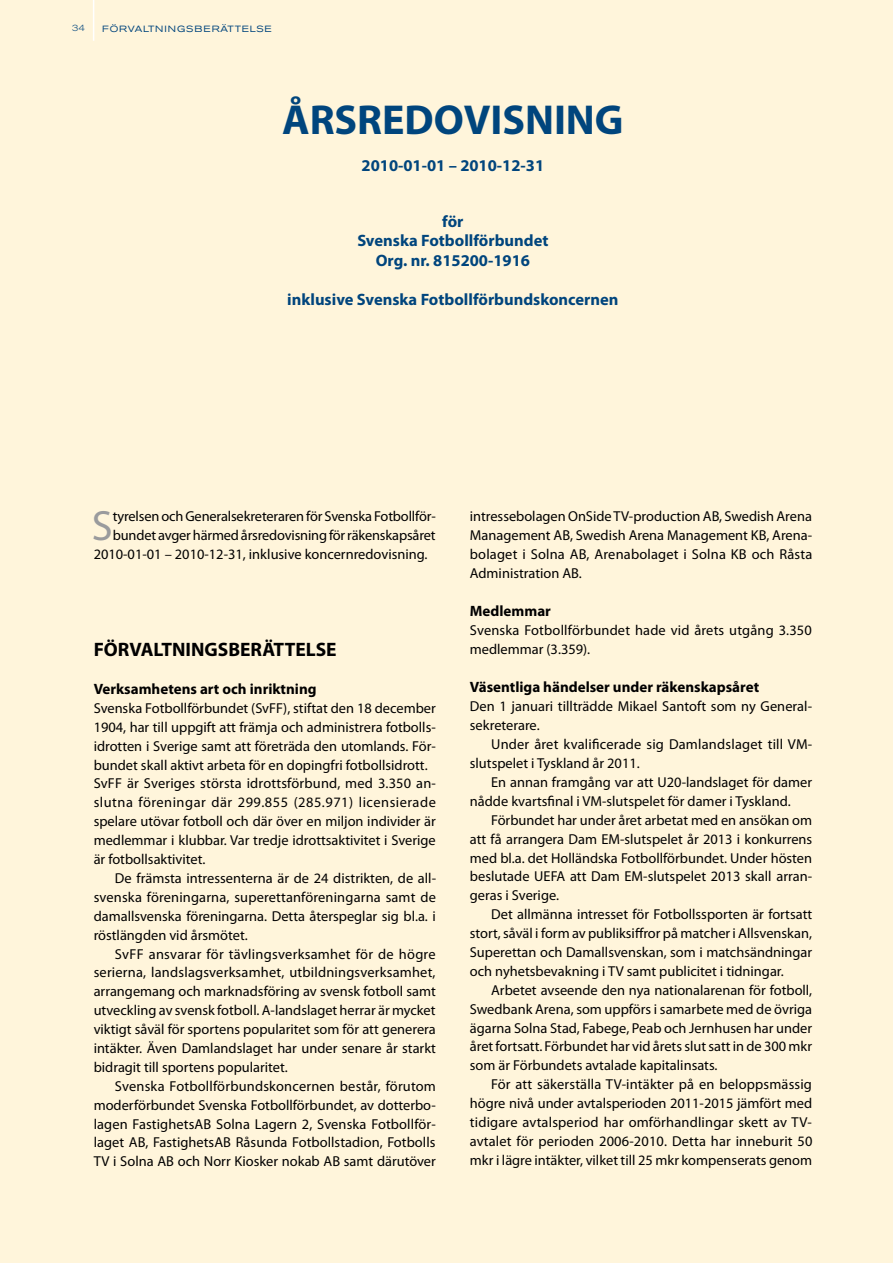
<style>
.page{position:relative;width:893px;height:1263px;background:#fff5db}
.page>*{position:absolute;margin:0;border:0;box-sizing:border-box;transform-origin:0 0}
.t1{font:42.45px "Myriad Pro";color:#9a9b9d}
.t2{font:700 42px "Myriad Pro";color:#00457d}
.t3{font:700 19.5px "Myriad Pro";color:#000}
.t4{font:700 16.5px/19.5px "Myriad Pro";color:#00457d;text-align:center}
.t5{font:700 15px "Myriad Pro";color:#000}
.t6{font:14.4px/18.9px "Myriad Pro";color:#000;text-align:justify}
.t7{font:expanded 9px "Akzidenz Grotesk BE";letter-spacing:.095em;color:#00457d}
.t8{font:300 expanded 9px "Akzidenz Grotesk BE";color:#00457d}
</style>
<div class="page">
<hr style="left:93px;top:0;width:1px;height:40px;background:#fff">
<p class="t8" style="left:72px;top:23px;width:15px">34</p>
<p class="t7" style="left:102px;top:23px;width:171px">FÖRVALTNINGSBERÄTTELSE</p>
<h2 class="t2" style="left:282px;top:92px;width:343px">ÅRSREDOVISNING</h2>
<p class="t4" style="left:361px;top:155px;width:184px">2010-01-01 – 2010-12-31</p>
<p class="t4" style="left:357px;top:211px;width:193px">för<br>Svenska Fotbollförbundet<br>Org. nr. 815200-1916</p>
<p class="t4" style="left:287px;top:289px;width:333px">inklusive Svenska Fotbollförbundskoncernen</p>
<h1 class="t1" style="left:92px;top:500px;width:22px">S</h1>
<p class="t6" style="left:113px;top:507px;width:325px">tyrelsen och Generalsekreteraren för Svenska Fotbollför-</p>
<p class="t6" style="left:113px;top:525px;width:324px">bundet avger härmed årsredovisning för räkenskapsåret</p>
<p class="t6" style="left:94px;top:544px;width:335px">2010-01-01 – 2010-12-31, inklusive koncernredovisning.</p>
<h3 class="t3" style="left:94px;top:636px;width:244px">FÖRVALTNINGSBERÄTTELSE</h3>
<p class="t5" style="left:94px;top:679px;width:224px">Verksamhetens art och inriktning</p>
<p class="t6" style="left:94px;top:698px;width:344px;text-align:left">Svenska Fotbollförbundet (SvFF), stiftat den 18 december 1904, har till uppgift att främja och administrera fotbolls&shy;idrotten i Sverige samt att företräda den utomlands. För&shy;bundet skall aktivt arbeta för en dopingfri fotbollsidrott.<br>SvFF är Sveriges största idrottsförbund, med 3.350 an&shy;slutna föreningar där 299.855 (285.971) licensierade spelare utövar fotboll och där över en miljon individer är medlemmar i klubbar. Var tredje idrottsaktivitet i Sverige är fotbollsaktivitet.</p>
<p class="t6" style="left:94px;top:868px;width:344px;text-indent:21px">De främsta intressenterna är de 24 distrikten, de all&shy;svenska föreningarna, superettanföreningarna samt de damallsvenska föreningarna. Detta återspeglar sig bl.a. i röstlängden vid årsmötet.</p>
<p class="t6" style="left:94px;top:944px;width:344px;text-indent:21px">SvFF ansvarar för tävlingsverksamhet för de högre serierna, landslagsverksamhet, utbildningsverksamhet, arrangemang och marknadsföring av svensk fotboll samt utveckling av svensk fotboll. A-landslaget herrar är mycket viktigt såväl för sportens popularitet som för att generera intäkter. Även Damlandslaget har under senare år starkt bidragit till sportens popularitet.</p>
<p class="t6" style="left:94px;top:1076px;width:344px;text-indent:21px">Svenska Fotbollförbundskoncernen består, förutom moderförbundet Svenska Fotbollförbundet, av dotterbo&shy;lagen FastighetsAB Solna Lagern 2, Svenska Fotbollför&shy;laget AB, FastighetsAB Råsunda Fotbollstadion, Fotbolls TV i Solna AB och Norr Kiosker nokab AB samt därutöver</p>
<p class="t6" style="left:470px;top:506px;width:344px">intressebolagen OnSide TV-production AB, Swedish Arena Management AB, Swedish Arena Management KB, Arena&shy;bolaget i Solna AB, Arenabolaget i Solna KB och Råsta Administration AB.</p>
<p class="t5" style="left:470px;top:601px;width:83px">Medlemmar</p>
<p class="t6" style="left:470px;top:621px;width:344px">Svenska Fotbollförbundet hade vid årets utgång 3.350 medlemmar (3.359).</p>
<p class="t5" style="left:470px;top:678px;width:291px">Väsentliga händelser under räkenskapsåret</p>
<p class="t6" style="left:470px;top:697px;width:343px">Den 1 januari tillträdde Mikael Santoft som ny General&shy;sekreterare.</p>
<p class="t6" style="left:470px;top:735px;width:344px;text-indent:21px">Under året kvalificerade sig Damlandslaget till VM&shy;slutspelet i Tyskland år 2011.</p>
<p class="t6" style="left:470px;top:772px;width:344px;text-indent:21px">En annan framgång var att U20-landslaget för damer nådde kvartsfinal i VM-slutspelet för damer i Tyskland.</p>
<p class="t6" style="left:470px;top:810px;width:344px;text-indent:21px">Förbundet har under året arbetat med en ansökan om att få arrangera Dam EM-slutspelet år 2013 i konkurrens med bl.a. det Holländska Fotbollförbundet. Under hösten beslutade UEFA att Dam EM-slutspelet 2013 skall arran&shy;geras i Sverige.</p>
<p class="t6" style="left:470px;top:905px;width:344px;text-indent:21px">Det allmänna intresset för Fotbollssporten är fortsatt stort, såväl i form av publiksiffror på matcher i Allsvenskan, Superettan och Damallsvenskan, som i matchsändningar och nyhetsbevakning i TV samt publicitet i tidningar.</p>
<p class="t6" style="left:470px;top:980px;width:344px;text-indent:21px">Arbetet avseende den nya nationalarenan för fotboll, Swedbank Arena, som uppförs i samarbete med de övriga ägarna Solna Stad, Fabege, Peab och Jernhusen har under året fortsatt. Förbundet har vid årets slut satt in de 300 mkr som är Förbundets avtalade kapitalinsats.</p>
<p class="t6" style="left:470px;top:1075px;width:344px;text-indent:21px">För att säkerställa TV-intäkter på en beloppsmässig högre nivå under avtalsperioden 2011-2015 jämfört med tidigare avtalsperiod har omförhandlingar skett av TV&shy;avtalet för perioden 2006-2010. Detta har inneburit 50 mkr i lägre intäkter, vilket till 25 mkr kompenserats genom</p>
</div>
